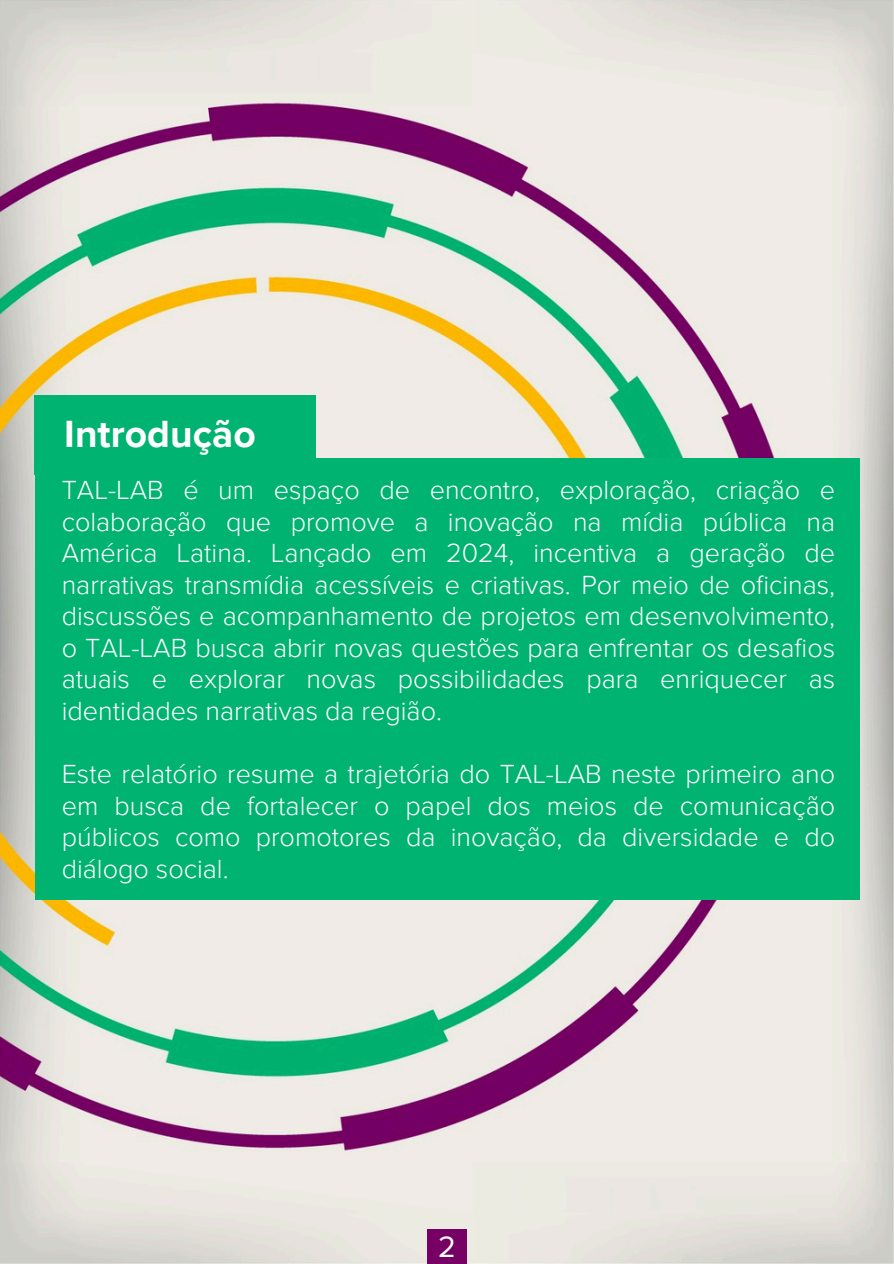
<style>
.page{position:relative;width:894px;height:1264px;background:#fff}
.page>*{position:absolute;margin:0;border:0;box-sizing:border-box;transform-origin:0 0}
.t1{font:700 39px "Proxima Nova";color:#fff}
.t2{font:30.15px "Proxima Nova";color:#fff}
.t3{font:300 27px/31.5px "Proxima Nova";color:#fff;text-align:justify}
</style>
<div class="page">
<img style="left:0;top:0;width:893px;height:1263px">
<div style="left:427px;top:1228px;width:39px;height:35px;background:#760063"></div>
<div style="left:35px;top:395px;width:281px;height:80px;background:#00b371"></div>
<div style="left:35px;top:458px;width:824px;height:441px;background:#00b371"></div>
<p class="t1" style="left:64px;top:411px;width:193px">Introdução</p>
<p class="t3" style="left:62px;top:475px;width:774px">TAL-LAB é um espaço de encontro, exploração, criação e colaboração que promove a inovação na mídia pública na América Latina. Lançado em 2024, incentiva a geração de narrativas transmídia acessíveis e criativas. Por meio de oficinas, discussões e acompanhamento de projetos em desenvolvimento, o TAL-LAB busca abrir novas questões para enfrentar os desafios atuais e explorar novas possibilidades para enriquecer as identidades narrativas da região.</p>
<h1 class="t3" style="left:62px;top:758px;width:774px">Este relatório resume a trajetória do TAL-LAB neste primeiro ano em busca de fortalecer o papel dos meios de comunicação públicos como promotores da inovação, da diversidade e do diálogo social.</h1>
<p class="t2" style="left:438px;top:1229px;width:19px">2</p>
</div>
